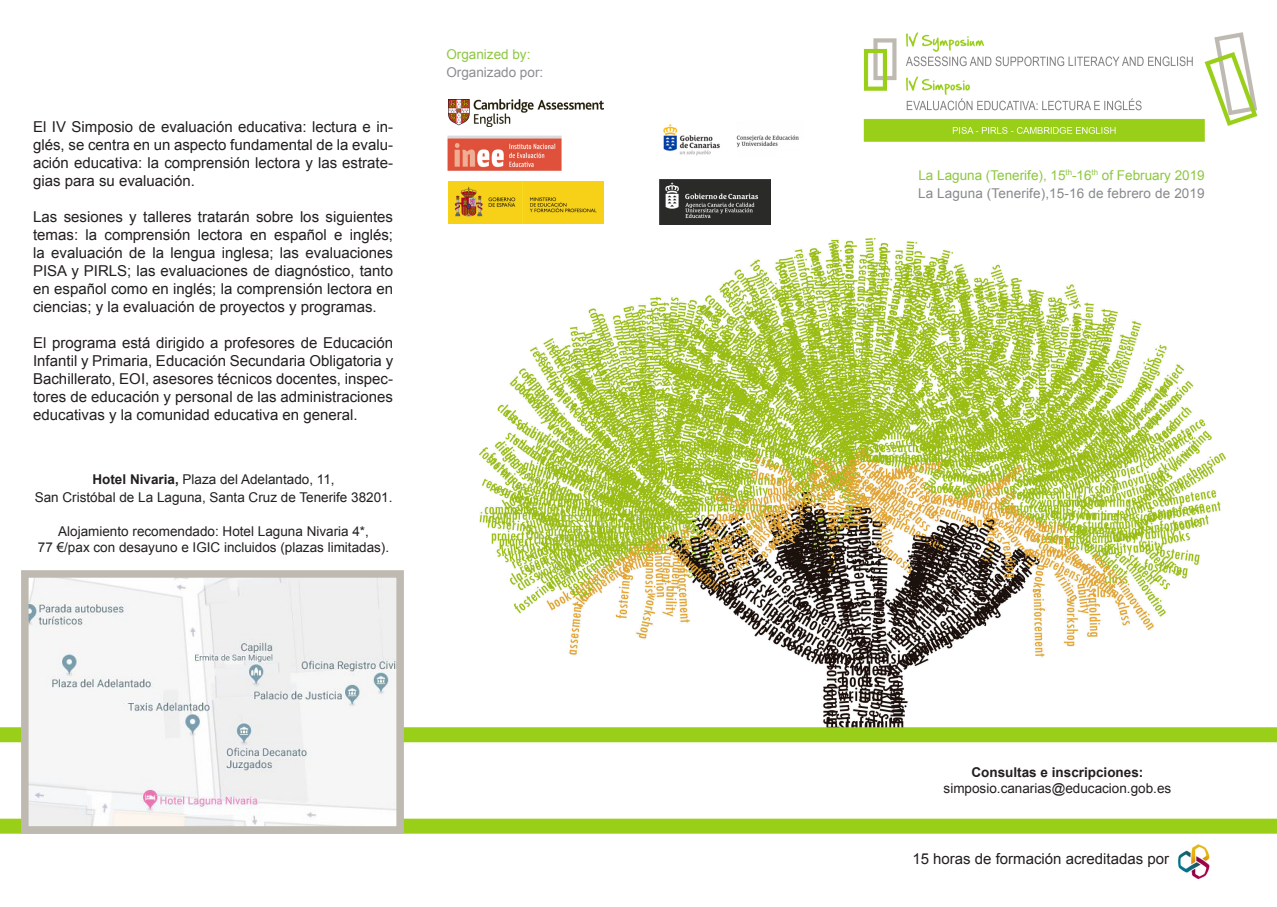
<style>
.page{position:relative;width:1277px;height:907px;background:#fff}
.page>*{position:absolute;margin:0;border:0;box-sizing:border-box;transform-origin:0 0}
.t1{font:15px/18px "Arial";color:#231f20;text-align:justify}
.t2{font:13.5px "Arial";color:#231f20}
.t3{font:13.5px "Arial";color:#8ec740}
.t4{font:13.5px "Arial";letter-spacing:.01em;color:#87898c}
.t5{font:700 13.5px "Arial";color:#231f20}
.t6{font:13.5px "Arial";color:#8b8d90}
.s1{font-weight:700}
</style>
<div class="page">
<img style="left:480px;top:238px;width:745px;height:489px">
<img style="left:863px;top:32px;width:394px;height:110px">
<img style="left:1178px;top:844px;width:32px;height:36px">
<div style="left:0;top:818px;width:1277px;height:15px;background:#99cf19"></div>
<div style="left:0;top:727px;width:1277px;height:15px;background:#99cf19"></div>
<img style="left:659px;top:179px;width:111px;height:45px">
<img style="left:663px;top:124px;width:136px;height:32px">
<img style="left:449px;top:182px;width:154px;height:41px">
<img style="left:449px;top:100px;width:154px;height:26px">
<img style="left:447px;top:135px;width:115px;height:36px">
<img style="left:30px;top:579px;width:365px;height:245px">
<div style="left:21px;top:570px;width:383px;height:263px;border:8px solid #bebab1"></div>
<p class="t1" style="left:33px;top:117px;width:361px">El IV Simposio de evaluación educativa: lectura e in&shy;glés, se centra en un aspecto fundamental de la evalu&shy;ación educativa: la comprensión lectora y las estrate&shy;gias para su evaluación.</p>
<p class="t1" style="left:33px;top:207px;width:361px">Las sesiones y talleres tratarán sobre los siguientes temas: la comprensión lectora en español e inglés; la evaluación de la lengua inglesa; las evaluaciones PISA y PIRLS; las evaluaciones de diagnóstico, tanto en español como en inglés; la comprensión lectora en ciencias; y la evaluación de proyectos y programas.</p>
<p class="t1" style="left:33px;top:333px;width:361px">El programa está dirigido a profesores de Educación Infantil y Primaria, Educación Secundaria Obligatoria y Bachillerato, EOI, asesores técnicos docentes, inspec&shy;tores de educación y personal de las administraciones educativas y la comunidad educativa en general.</p>
<p class="t2" style="left:92px;top:470px;width:244px"><span class="s1">Hotel Nivaria,</span> Plaza del Adelantado, 11,</p>
<p class="t2" style="left:35px;top:488px;width:359px">San Cristóbal de La Laguna, Santa Cruz de Tenerife 38201.</p>
<p class="t2" style="left:58px;top:522px;width:312px">Alojamiento recomendado: Hotel Laguna Nivaria 4*,</p>
<p class="t2" style="left:38px;top:538px;width:353px">77 €/pax con desayuno e IGIC incluidos (plazas limitadas).</p>
<p class="t3" style="left:446px;top:46px;width:86px">Organized by:</p>
<p class="t6" style="left:446px;top:64px;width:98px">Organizado por:</p>
<p class="t3" style="left:918px;top:166px;width:288px">La Laguna (Tenerife), 15<sup>th</sup>-16<sup>th</sup> of February 2019</p>
<p class="t4" style="left:918px;top:184px;width:288px">La Laguna (Tenerife),15-16 de febrero de 2019</p>
<p class="t5" style="left:971px;top:763px;width:173px">Consultas e inscripciones:</p>
<p class="t2" style="left:943px;top:779px;width:229px">simposio.canarias@educacion.gob.es</p>
<p class="t1" style="left:912px;top:850px;width:258px">15 horas de formación acreditadas por</p>
</div>
